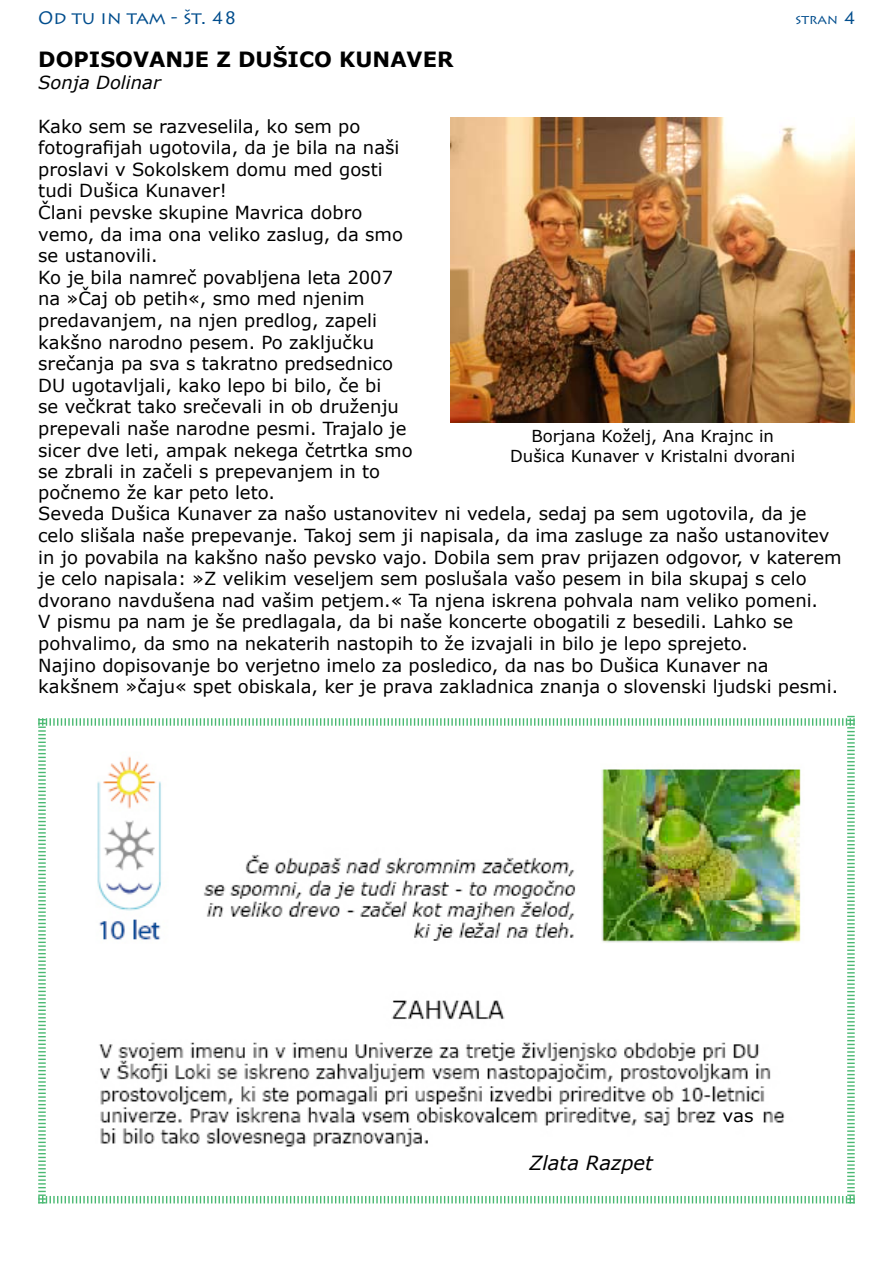
<style>
.page{position:relative;width:893px;height:1263px;background:#fff}
.page>*{position:absolute;margin:0;border:0;box-sizing:border-box;transform-origin:0 0}
.t1{font:700 21px "Verdana";color:#000}
.t2{font:italic 19.5px "Verdana";color:#000}
.t3{font:18px/21.6px "Verdana";color:#000}
.t4{font:18px "Lithos Pro";color:#004d8d}
.t5{font:italic 18px "Verdana";color:#000}
.t6{font:17.4px "Verdana";color:#000;scale:1.06 1}
.t7{font:16.5px/19.8px "Verdana";color:#000;text-align:center}
.t8{font:13.5px "Lithos Pro";color:#004d8d}
.s1{font-size:18px}
</style>
<div class="page">
<img style="left:451px;top:118px;width:404px;height:304px">
<svg style="left:38px;top:716px;width:817px;height:488px"></svg>
<p class="t4" style="left:38px;top:8px;width:200px">OD TU IN TAM - ŠT. 48</p>
<p class="t8" style="left:795px;top:11px;width:62px">STRAN <span class="s1">4</span></p>
<p class="t1" style="left:38px;top:46px;width:417px">DOPISOVANJE Z DUŠICO KUNAVER</p>
<p class="t5" style="left:38px;top:71px;width:124px">Sonja Dolinar</p>
<p class="t3" style="left:38px;top:115px;width:376px">Kako sem se razveselila, ko sem po fotografijah ugotovila, da je bila na naši proslavi v Sokolskem domu med gosti tudi Dušica Kunaver!<br>Člani pevske skupine Mavrica dobro vemo, da ima ona veliko zaslug, da smo se ustanovili.<br>Ko je bila namreč povabljena leta 2007 na »Čaj ob petih«, smo med njenim predavanjem, na njen predlog, zapeli kakšno narodno pesem. Po zaključku srečanja pa sva s takratno predsednico DU ugotavljali, kako lepo bi bilo, če bi<br>se večkrat tako srečevali in ob druženju prepevali naše narodne pesmi. Trajalo je sicer dve leti, ampak nekega četrtka smo se zbrali in začeli s prepevanjem in to</p>
<p class="t7" style="left:510px;top:426px;width:286px">Borjana Koželj, Ana Krajnc in<br>Dušica Kunaver v Kristalni dvorani</p>
<p class="t3" style="left:38px;top:481px;width:805px">počnemo že kar peto leto.<br>Seveda Dušica Kunaver za našo ustanovitev ni vedela, sedaj pa sem ugotovila, da je celo slišala naše prepevanje. Takoj sem ji napisala, da ima zasluge za našo ustanovitev in jo povabila na kakšno našo pevsko vajo. Dobila sem prav prijazen odgovor, v katerem je celo napisala: »Z velikim veseljem sem poslušala vašo pesem in bila skupaj s celo dvorano navdušena nad vašim petjem.« Ta njena iskrena pohvala nam veliko pomeni.<br>V pismu pa nam je še predlagala, da bi naše koncerte obogatili z besedili. Lahko se pohvalimo, da smo na nekaterih nastopih to že izvajali in bilo je lepo sprejeto.<br>Najino dopisovanje bo verjetno imelo za posledico, da nas bo Dušica Kunaver na kakšnem »čaju« spet obiskala, ker je prava zakladnica znanja o slovenski ljudski pesmi.</p>
<p class="t2" style="left:529px;top:1151px;width:125px">Zlata Razpet</p>
<p class="t6" style="left:723px;top:1104px;width:31px">vas</p>
</div>
